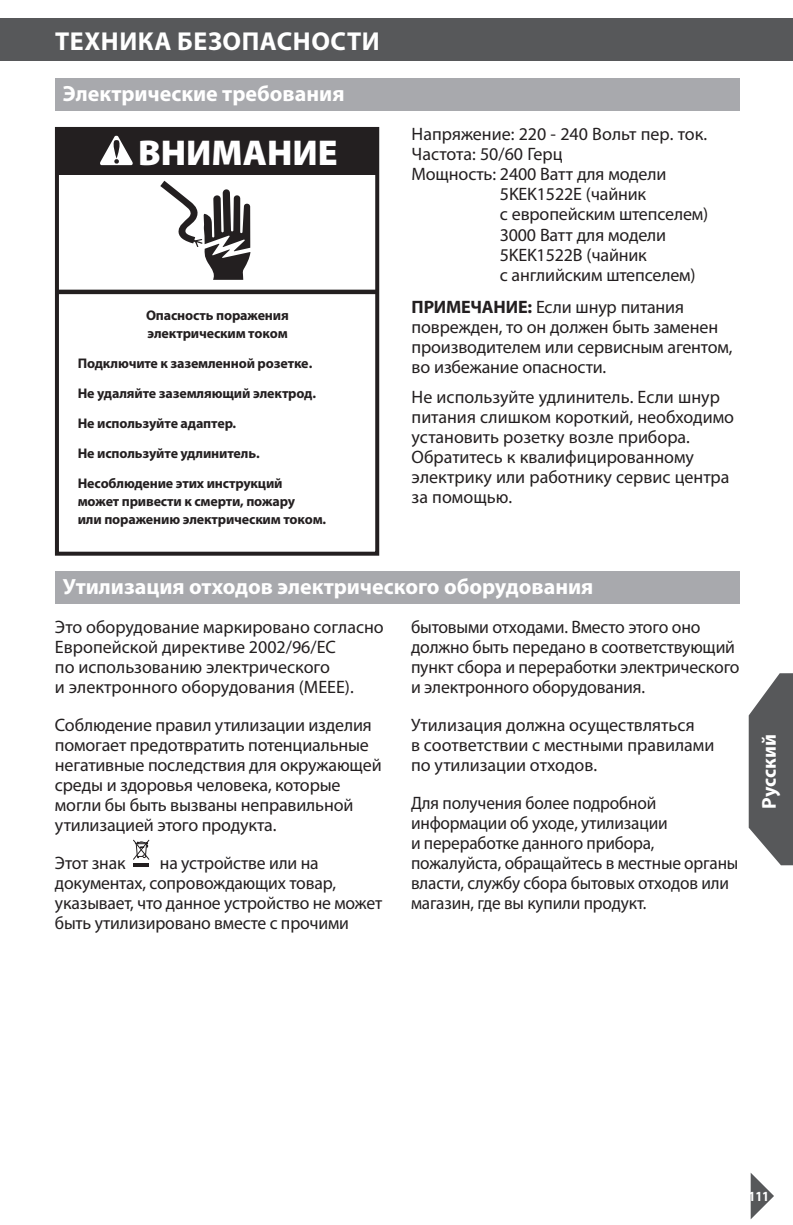
<style>
.page{position:relative;width:793px;height:1225px;background:#fff}
.page>*{position:absolute;margin:0;border:0;box-sizing:border-box;transform-origin:0 0}
.t1{font:900 36px "Myriad Pro";color:#fff}
.t2{font:700 26px "Myriad Pro";letter-spacing:.02em;color:#fff}
.t3{font:700 22px "Myriad Pro";color:#fff}
.t4{font:700 20px "Myriad Pro";color:#fff}
.t5{font:18px/20px "Myriad Pro";letter-spacing:-.01em;color:#231f20}
.t6{font:18px/20px "Myriad Pro";letter-spacing:-.01em;color:#231f20;scale:.96 1}
.t7{font:700 14px/30px "Myriad Pro";letter-spacing:-.01em;color:#231f20}
.t8{font:700 14px "Myriad Pro";color:#fff;scale:.9 1}
.s1{font-weight:700}
</style>
<div class="page">
<svg style="left:750px;top:1173px;width:23px;height:46px"></svg>
<svg style="left:748px;top:673px;width:44px;height:192px"></svg>
<div style="left:1px;top:19px;width:791px;height:42px;background:#57585a"></div>
<hr style="left:0;top:19px;width:1px;height:42px;background:#57585a">
<div style="left:55px;top:79px;width:684px;height:32px;background:#a8a9ad"></div>
<div style="left:55px;top:571px;width:684px;height:32px;background:#a8a9ad"></div>
<svg style="left:133px;top:839px;width:16px;height:20px"></svg>
<hr style="left:134px;top:863px;width:15px;height:4px;background:#231f20">
<div style="left:55px;top:127px;width:324px;height:428px;border:4px solid #231f20"></div>
<hr style="left:55px;top:290px;width:323px;height:4px;background:#231f20">
<svg style="left:160px;top:181px;width:90px;height:99px"></svg>
<div style="left:58px;top:129px;width:320px;height:46px;background:#231f20"></div>
<svg style="left:100px;top:136px;width:33px;height:29px"></svg>
<p class="t2" style="left:55px;top:24px;width:322px">Техника безопасности</p>
<p class="t3" style="left:63px;top:79px;width:283px">Электрические требования</p>
<p class="t1" style="left:138px;top:129px;width:201px">ВНИМАНИЕ</p>
<p class="t7" style="left:146px;top:306px;width:144px;line-height:18px">Опасность поражения электрическим током</p>
<p class="t7" style="left:78px;top:348px;width:240px">Подключите к заземленной розетке.<br>Не удаляйте заземляющий электрод.<br>Не используйте адаптер.<br>Не используйте удлинитель.<br>Несоблюдение этих инструкций</p>
<p class="t7" style="left:78px;top:492px;width:250px;line-height:18px">может привести к смерти, пожару<br>или поражению электрическим током.</p>
<p class="t5" style="left:411px;top:124px;width:297px">Напряжение: 220 - 240 Вольт пер. ток.</p>
<p class="t5" style="left:411px;top:144px;width:152px">Частота: 50/60 Герц</p>
<p class="t5" style="left:411px;top:164px;width:256px">Мощность: 2400 Ватт для модели</p>
<p class="t5" style="left:500px;top:184px;width:148px">5KEK1522E (чайник</p>
<p class="t5" style="left:500px;top:204px;width:210px">с европейским штепселем)</p>
<p class="t5" style="left:499px;top:224px;width:168px">3000 Ватт для модели</p>
<p class="t5" style="left:499px;top:244px;width:149px">5KEK1522В (чайник</p>
<p class="t5" style="left:499px;top:264px;width:197px">с английским штепселем)</p>
<p class="t5" style="left:411px;top:296px;width:322px"><span class="s1">ПРИМЕЧАН ИЕ:</span> Если шнур питания поврежден, то он должен быть заменен производителем или сервисным агентом, во избежание опасности.</p>
<p class="t5" style="left:411px;top:386px;width:324px">Не используйте удлинитель. Если шнур питания слишком короткий, необходимо установить розетку возле прибора.<br>Обратитесь к квалифицированному электрику или работнику сервис центра за помощью.</p>
<p class="t3" style="left:63px;top:572px;width:532px">Утилизация отходов электрического оборудования</p>
<p class="t5" style="left:55px;top:617px;width:330px">Это оборудование маркировано согласно Европейской директиве 2002/96/ЕС<br>по использованию электрического<br>и электронного оборудования (МЕЕЕ).</p>
<p class="t5" style="left:55px;top:715px;width:328px">Соблюдение правил утилизации изделия помогает предотвратить потенциальные негативные последствия для окружающей среды и здоровья человека, которые могли бы быть вызваны неправильной утилизацией этого продукта.</p>
<p class="t5" style="left:55px;top:853px;width:72px">Этот знак</p>
<p class="t5" style="left:411px;top:617px;width:330px">бытовыми отходами. Вместо этого оно должно быть передано в соответствующий пункт сбора и переработки электрического и электронного оборудования.</p>
<p class="t5" style="left:411px;top:715px;width:305px">Утилизация должна осуществляться<br>в соответствии с местными правилами по утилизации отходов.</p>
<p class="t6" style="left:411px;top:793px;width:342px">Для получения более подробной информации об уходе, утилизации<br>и переработке данного прибора, пожалуйста, обращайтесь в местные органы власти, службу сбора бытовых отходов или магазин, где вы купили продукт.</p>
<p class="t5" style="left:55px;top:853px;width:329px;text-indent:105px">на устройстве или на документах, сопровождающих товар, указывает, что данное устройство не может быть утилизировано вместе с прочими</p>
<p class="t4" style="left:755px;top:808px;width:76px;rotate:-90deg">Pусский</p>
<p class="t8" style="left:748px;top:1187px;width:24px">111</p>
</div>
